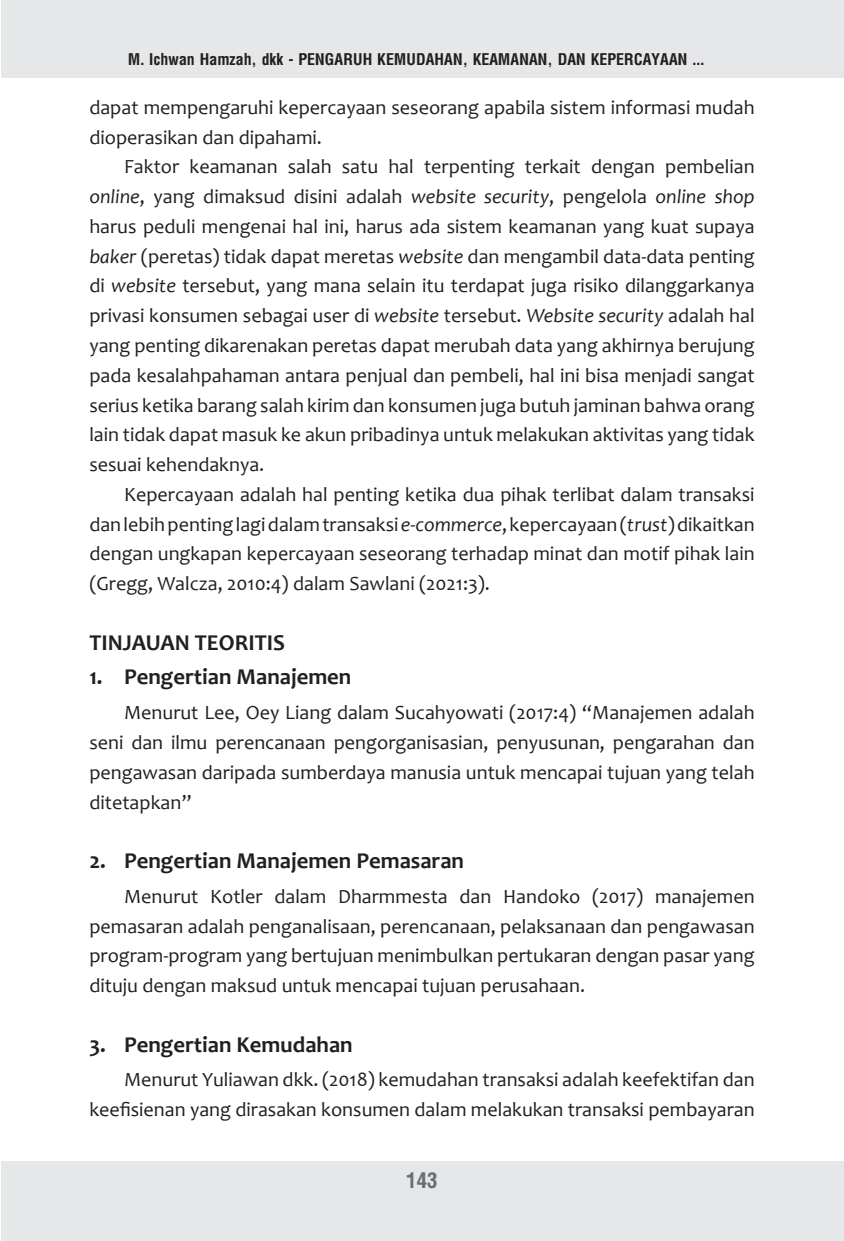
<style>
.page{position:relative;width:844px;height:1241px;background:#fff}
.page>*{position:absolute;margin:0;border:0;box-sizing:border-box;transform-origin:0 0}
.no_1_bold{font:700 22.75px "Candara";color:#231f20}
.judul{font:700 21px "Arena Condensed";color:#6c6d70}
.Paragraph_1{font:20.12px/29.8px "Candara";color:#231f20;text-align:justify}
.footnote{font:700 15.75px "Arena Condensed";color:#231f20}
.s1{font-style:italic}
</style>
<div class="page">
<hr style="left:0;top:0;width:1px;height:78px;background:#e6e7e9">
<hr style="left:0;top:1161px;width:1px;height:79px;background:#e6e7e9">
<div style="left:1px;top:0;width:842px;height:78px;background:#e6e7e9"></div>
<div style="left:1px;top:1161px;width:842px;height:79px;background:#e6e7e9"></div>
<p class="footnote" style="left:128px;top:50px;width:577px">M. Ichwan Hamzah, dkk - PENGARUH KEMUDAHAN, KEAMANAN, DAN KEPERCAYAAN ...</p>
<p class="Paragraph_1" style="left:89px;top:92px;width:666px">dapat mempengaruhi kepercayaan seseorang apabila sistem informasi mudah dioperasikan dan dipahami.</p>
<p class="Paragraph_1" style="left:89px;top:152px;width:666px;text-indent:35px">Faktor keamanan salah satu hal terpenting terkait dengan pembelian <span class="s1">online</span>, yang dimaksud disini adalah <span class="s1">website security</span>, pengelola <span class="s1">online shop </span>harus peduli mengenai hal ini, harus ada sistem keamanan yang kuat supaya <span class="s1">baker</span> (peretas) tidak dapat meretas <span class="s1">website</span> dan mengambil data-data penting di <span class="s1">website</span> tersebut, yang mana selain itu terdapat juga risiko dilanggarkanya privasi konsumen sebagai user di <span class="s1">website</span> tersebut. <span class="s1">Website security</span> adalah hal yang penting dikarenakan peretas dapat merubah data yang akhirnya berujung pada kesalahpahaman antara penjual dan pembeli, hal ini bisa menjadi sangat serius ketika barang salah kirim dan konsumen juga butuh jaminan bahwa orang lain tidak dapat masuk ke akun pribadinya untuk melakukan aktivitas yang tidak sesuai kehendaknya.</p>
<p class="Paragraph_1" style="left:89px;top:479px;width:666px;text-indent:35px">Kepercayaan adalah hal penting ketika dua pihak terlibat dalam transaksi dan lebih penting lagi dalam transaksi <span class="s1">e-commerce</span>, kepercayaan (<span class="s1">trust</span>) dikaitkan dengan ungkapan kepercayaan seseorang terhadap minat dan motif pihak lain (Gregg, Walcza, 2010:4) dalam Sawlani (2021:3).</p>
<p class="no_1_bold" style="left:89px;top:628px;width:197px">TINJAUAN TEORITIS</p>
<p class="no_1_bold" style="left:89px;top:662px;width:263px">1. Pengertian Manajemen</p>
<p class="Paragraph_1" style="left:89px;top:697px;width:666px;text-indent:35px">Menurut Lee, Oey Liang dalam Sucahyowati (2017:4) “Manajemen adalah seni dan ilmu perencanaan pengorganisasian, penyusunan, pengarahan dan pengawasan daripada sumberdaya manusia untuk mencapai tujuan yang telah ditetapkan”</p>
<p class="no_1_bold" style="left:89px;top:846px;width:376px">2. Pengertian Manajemen Pemasaran</p>
<p class="Paragraph_1" style="left:89px;top:881px;width:666px;text-indent:35px">Menurut Kotler dalam Dharmmesta dan Handoko (2017) manajemen pemasaran adalah penganalisaan, perencanaan, pelaksanaan dan pengawasan program-program yang bertujuan menimbulkan pertukaran dengan pasar yang dituju dengan maksud untuk mencapai tujuan perusahaan.</p>
<p class="no_1_bold" style="left:89px;top:1029px;width:265px">3. Pengertian Kemudahan</p>
<p class="Paragraph_1" style="left:89px;top:1064px;width:666px;text-align:right">Menurut Yuliawan dkk. (2018) kemudahan transaksi adalah keefektifan dan keefisienan yang dirasakan konsumen dalam melakukan transaksi pembayaran</p>
<p class="judul" style="left:406px;top:1167px;width:33px">143</p>
</div>
